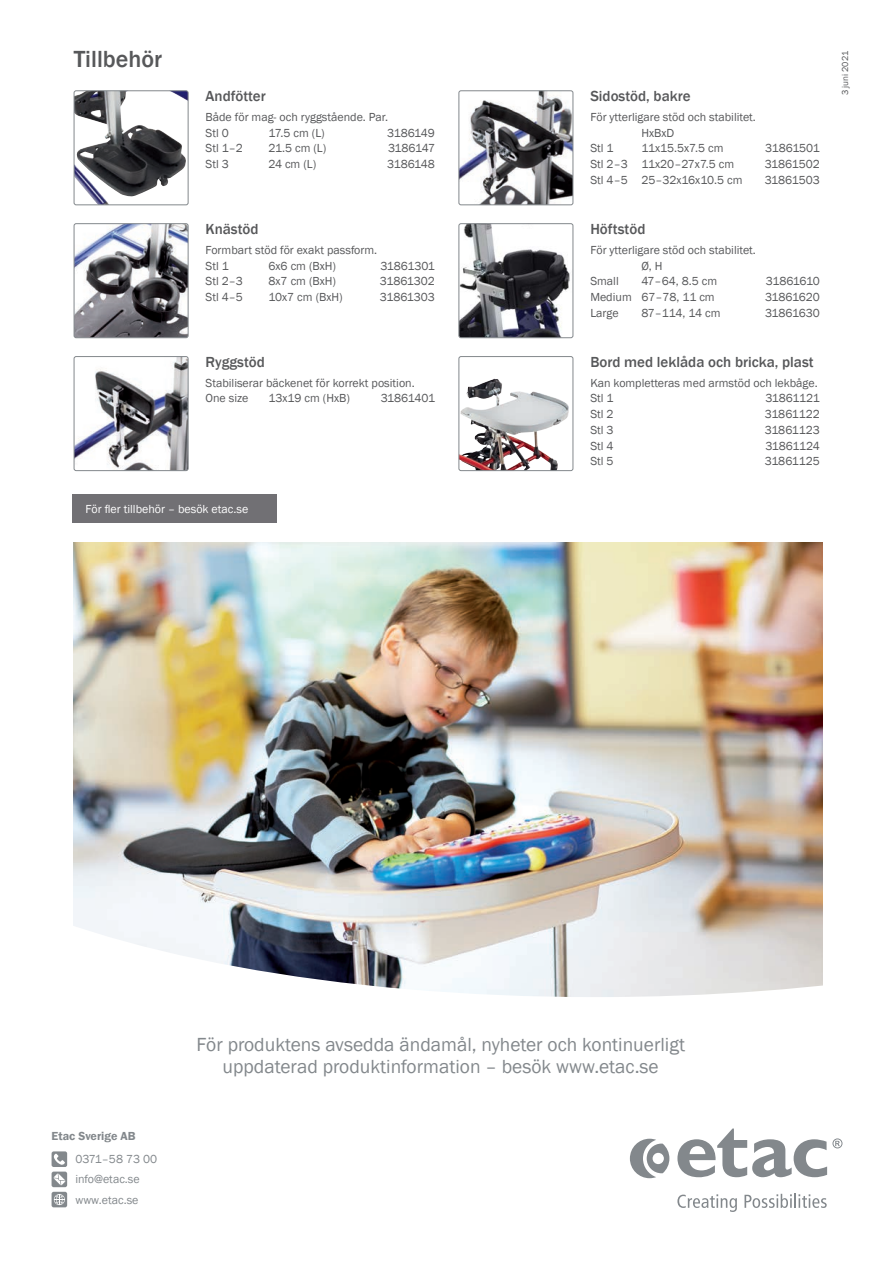
<style>
.page{position:relative;width:893px;height:1263px;background:#fff}
.page>*{position:absolute;margin:0;border:0;box-sizing:border-box;transform-origin:0 0}
._4__Header_-_Basic_body{font:500 24px "Franklin Gothic";color:#57585a}
._3__Body_-_Intro{font:19.5px/22.5px "Franklin Gothic";color:#83888c;text-align:center}
._5__Header_-_Features___options{font:500 15px "Franklin Gothic";color:#57585a}
._5__Body_-_Features___options{font:12px "Franklin Gothic";color:#57585a}
._8__Pagina{font:12px "Franklin Gothic";color:#83888c}
._5__Body_-_Features___options-2{font:12px "Franklin Gothic";letter-spacing:-.02em;color:#57585a}
.t1{font:12px "Franklin Gothic";color:#fff}
._5__Body_-_Features___options-3{font:12px "Franklin Gothic";letter-spacing:-.035em;color:#57585a}
.t2{font:600 12px "Franklin Gothic";color:#83888c}
._5__Body_-_Features___options-4{font:12px "Franklin Gothic";letter-spacing:-.03em;color:#57585a}
.t3{font:9px "Franklin Gothic";color:#57585a}
</style>
<div class="page">
<img style="left:74px;top:92px;width:114px;height:113px">
<div style="left:74px;top:90px;width:114px;height:115px;border:1px solid #83888c;border-radius:2px"></div>
<img style="left:74px;top:225px;width:114px;height:113px">
<div style="left:74px;top:223px;width:114px;height:115px;border:1px solid #83888c;border-radius:2px"></div>
<img style="left:74px;top:358px;width:114px;height:113px">
<div style="left:74px;top:356px;width:114px;height:115px;border:1px solid #83888c;border-radius:2px"></div>
<img style="left:460px;top:92px;width:113px;height:113px">
<div style="left:458px;top:90px;width:115px;height:115px;border:1px solid #83888c;border-radius:2px"></div>
<img style="left:460px;top:225px;width:113px;height:113px">
<div style="left:458px;top:223px;width:115px;height:115px;border:1px solid #83888c;border-radius:2px"></div>
<img style="left:460px;top:379px;width:98px;height:90px">
<div style="left:458px;top:356px;width:115px;height:115px;border:1px solid #83888c;border-radius:2px"></div>
<div style="left:72px;top:495px;width:204px;height:28px;background:#717074"></div>
<img style="left:74px;top:542px;width:748px;height:345px">
<svg style="left:51px;top:887px;width:792px;height:321px"></svg>
<div style="left:52px;top:1151px;width:15px;height:16px;background:#83888c;border-radius:2px"></div>
<svg style="left:53px;top:1153px;width:12px;height:12px"></svg>
<div style="left:52px;top:1171px;width:15px;height:16px;background:#83888c;border-radius:2px"></div>
<svg style="left:53px;top:1173px;width:13px;height:12px"></svg>
<div style="left:52px;top:1192px;width:15px;height:15px;background:#83888c;border-radius:2px"></div>
<svg style="left:53px;top:1194px;width:12px;height:11px"></svg>
<svg style="left:677px;top:1128px;width:165px;height:49px"></svg>
<svg style="left:629px;top:1139px;width:40px;height:39px"></svg>
<svg style="left:677px;top:1194px;width:60px;height:18px"></svg>
<svg style="left:744px;top:1194px;width:83px;height:14px"></svg>
<p class="_4__Header_-_Basic_body" style="left:74px;top:45px;width:90px">Tillbehör</p>
<p class="_5__Header_-_Features___options" style="left:205px;top:87px;width:62px">Andfötter</p>
<p class="_5__Body_-_Features___options" style="left:205px;top:109px;width:184px">Både för mag- och ryggstående. Par.</p>
<p class="_5__Body_-_Features___options" style="left:205px;top:125px;width:25px">Stl 0</p>
<p class="_5__Body_-_Features___options" style="left:268px;top:125px;width:58px">17.5 cm (L)</p>
<p class="_5__Body_-_Features___options-2" style="left:387px;top:125px;width:49px">3186149</p>
<p class="_5__Body_-_Features___options" style="left:205px;top:141px;width:39px">Stl 1–2</p>
<p class="_5__Body_-_Features___options" style="left:268px;top:141px;width:59px">21.5 cm (L)</p>
<p class="_5__Body_-_Features___options-3" style="left:388px;top:141px;width:48px">3186147</p>
<p class="_5__Body_-_Features___options" style="left:205px;top:157px;width:25px">Stl 3</p>
<p class="_5__Body_-_Features___options" style="left:268px;top:157px;width:49px">24 cm (L)</p>
<p class="_5__Body_-_Features___options-2" style="left:387px;top:157px;width:49px">3186148</p>
<p class="_5__Header_-_Features___options" style="left:205px;top:219px;width:55px">Knästöd</p>
<p class="_5__Body_-_Features___options" style="left:205px;top:242px;width:173px">Formbart stöd för exakt passform.</p>
<p class="_5__Body_-_Features___options" style="left:205px;top:258px;width:25px">Stl 1</p>
<p class="_5__Body_-_Features___options" style="left:268px;top:258px;width:69px">6x6 cm (BxH)</p>
<p class="_5__Body_-_Features___options" style="left:380px;top:258px;width:56px">31861301</p>
<p class="_5__Body_-_Features___options" style="left:205px;top:274px;width:39px">Stl 2–3</p>
<p class="_5__Body_-_Features___options" style="left:268px;top:274px;width:69px">8x7 cm (BxH)</p>
<p class="_5__Body_-_Features___options" style="left:380px;top:274px;width:57px">31861302</p>
<p class="_5__Body_-_Features___options" style="left:205px;top:290px;width:39px">Stl 4–5</p>
<p class="_5__Body_-_Features___options" style="left:268px;top:290px;width:76px">10x7 cm (BxH)</p>
<p class="_5__Body_-_Features___options" style="left:380px;top:290px;width:57px">31861303</p>
<p class="_5__Header_-_Features___options" style="left:205px;top:352px;width:61px">Ryggstöd</p>
<p class="_5__Body_-_Features___options" style="left:205px;top:375px;width:211px">Stabiliserar bäckenet för korrekt position.</p>
<p class="_5__Body_-_Features___options" style="left:205px;top:391px;width:44px">One size</p>
<p class="_5__Body_-_Features___options" style="left:268px;top:391px;width:83px">13x19 cm (HxB)</p>
<p class="_5__Body_-_Features___options-4" style="left:381px;top:391px;width:56px">31861401</p>
<p class="t1" style="left:85px;top:501px;width:164px">För fler tillbehör – besök etac.se</p>
<p class="_5__Header_-_Features___options" style="left:590px;top:87px;width:102px">Sidostöd, bakre</p>
<p class="_5__Body_-_Features___options" style="left:590px;top:109px;width:167px">För ytterligare stöd och stabilitet.</p>
<p class="_5__Body_-_Features___options" style="left:641px;top:125px;width:34px">HxBxD</p>
<p class="_5__Body_-_Features___options" style="left:590px;top:141px;width:25px">Stl 1</p>
<p class="_5__Body_-_Features___options" style="left:641px;top:141px;width:84px">11x15.5x7.5 cm</p>
<p class="_5__Body_-_Features___options" style="left:765px;top:141px;width:56px">31861501</p>
<p class="_5__Body_-_Features___options" style="left:590px;top:157px;width:145px">Stl 2–3 11x20–27x7.5 cm</p>
<p class="_5__Body_-_Features___options" style="left:765px;top:157px;width:56px">31861502</p>
<p class="_5__Body_-_Features___options" style="left:590px;top:172px;width:154px">Stl 4–5 25–32x16x10.5 cm</p>
<p class="_5__Body_-_Features___options" style="left:765px;top:172px;width:56px">31861503</p>
<p class="_5__Header_-_Features___options" style="left:590px;top:219px;width:57px">Höftstöd</p>
<p class="_5__Body_-_Features___options" style="left:590px;top:242px;width:167px">För ytterligare stöd och stabilitet.</p>
<p class="_5__Body_-_Features___options" style="left:641px;top:258px;width:23px">Ø, H</p>
<p class="_5__Body_-_Features___options" style="left:590px;top:274px;width:30px">Small</p>
<p class="_5__Body_-_Features___options" style="left:641px;top:274px;width:77px">47–64, 8.5 cm</p>
<p class="_5__Body_-_Features___options-3" style="left:766px;top:274px;width:55px">31861610</p>
<p class="_5__Body_-_Features___options" style="left:590px;top:290px;width:126px">Medium 67–78, 11 cm</p>
<p class="_5__Body_-_Features___options" style="left:765px;top:290px;width:56px">31861620</p>
<p class="_5__Body_-_Features___options" style="left:590px;top:305px;width:30px">Large</p>
<p class="_5__Body_-_Features___options" style="left:641px;top:305px;width:81px">87–114, 14 cm</p>
<p class="_5__Body_-_Features___options" style="left:765px;top:305px;width:56px">31861630</p>
<p class="_5__Header_-_Features___options" style="left:590px;top:352px;width:225px">Bord med leklåda och bricka, plast</p>
<p class="_5__Body_-_Features___options" style="left:590px;top:375px;width:229px">Kan kompletteras med armstöd och lekbåge.</p>
<p class="_5__Body_-_Features___options" style="left:590px;top:391px;width:25px">Stl 1</p>
<p class="_5__Body_-_Features___options-2" style="left:765px;top:391px;width:56px">31861121</p>
<p class="_5__Body_-_Features___options" style="left:590px;top:407px;width:25px">Stl 2</p>
<p class="_5__Body_-_Features___options" style="left:765px;top:407px;width:56px">31861122</p>
<p class="_5__Body_-_Features___options" style="left:590px;top:422px;width:25px">Stl 3</p>
<p class="_5__Body_-_Features___options" style="left:765px;top:422px;width:56px">31861123</p>
<p class="_5__Body_-_Features___options" style="left:590px;top:438px;width:25px">Stl 4</p>
<p class="_5__Body_-_Features___options-2" style="left:765px;top:438px;width:56px">31861124</p>
<p class="_5__Body_-_Features___options" style="left:590px;top:454px;width:25px">Stl 5</p>
<p class="_5__Body_-_Features___options" style="left:765px;top:454px;width:56px">31861125</p>
<p class="t3" style="left:840px;top:95px;width:46px;rotate:-90deg">3 juni 2021</p>
<p class="t2" style="left:51px;top:1128px;width:85px">Etac Sverige AB</p>
<p class="_8__Pagina" style="left:75px;top:1152px;width:83px">0371–58 73 00</p>
<p class="_8__Pagina" style="left:75px;top:1192px;width:65px">www.etac.se</p>
<p class="_8__Pagina" style="left:75px;top:1172px;width:66px">info@etac.se</p>
<p class="_3__Body_-_Intro" style="left:196px;top:1033px;width:490px">För produktens avsedda ändamål, nyheter och kontinuerligt uppdaterad produktinformation – besök www.etac.se</p>
<h2 class="_3__Body_-_Intro" style="left:222px;top:1039px;width:438px">uppdaterad produktinformation – besök www.etac.se</h2>
</div>
